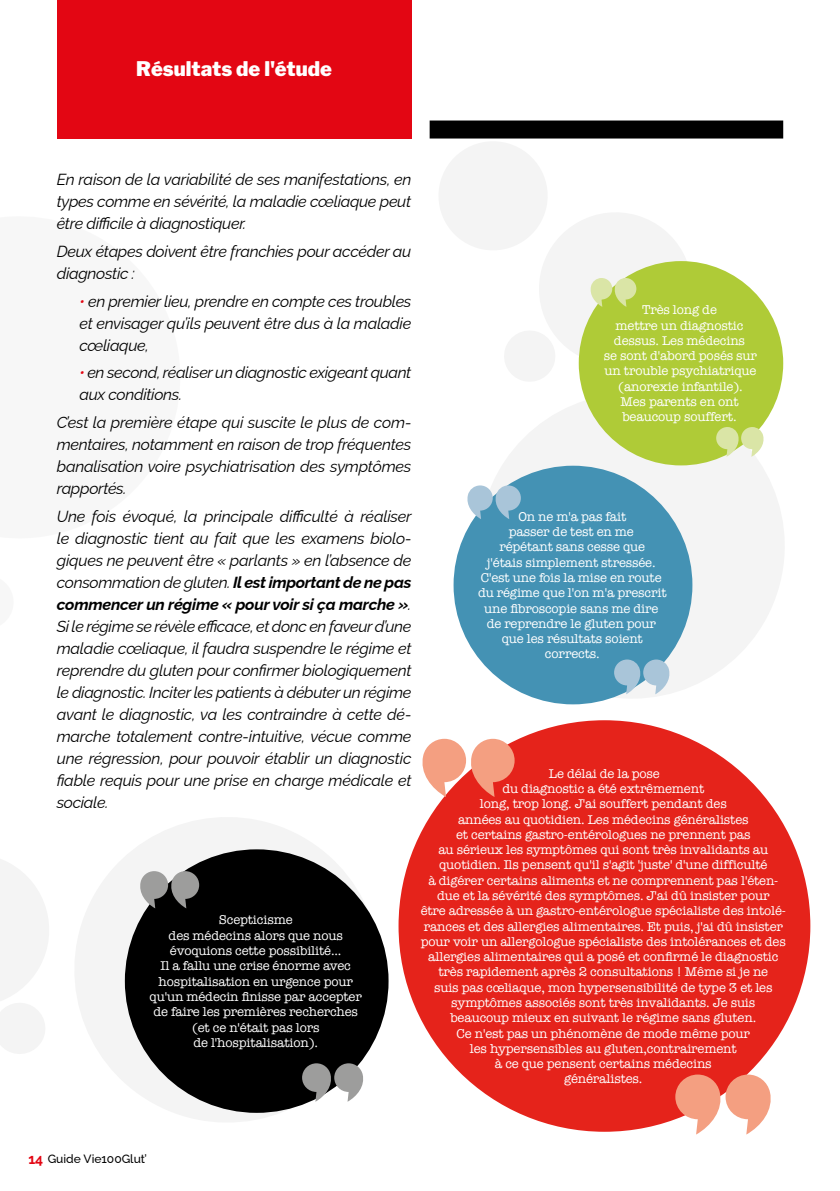
<style>
.page{position:relative;width:840px;height:1191px;background:#fff}
.page>*{position:absolute;margin:0;border:0;box-sizing:border-box;transform-origin:0 0}
.t1{font:900 20px "Libre Franklin";color:#fff}
.t2{font:italic 16px/22px "Raleway";letter-spacing:-.02em;color:#000;text-align:justify}
.t3{font:13.2px/15.2px "American Typewriter";letter-spacing:-.01em;color:#fff;text-align:center}
.t4{font:500 12px "Raleway";color:#000}
.s1{color:#e30613}
.s2{font-weight:700}
.s3{font-weight:700;font-size:14px;color:#e30613}
</style>
<div class="page">
<svg style="left:469px;top:375px;width:315px;height:330px;fill:#f4f4f4"></svg>
<svg style="left:75px;top:817px;width:314px;height:305px"></svg>
<svg style="left:0;top:859px;width:49px;height:195px"></svg>
<div style="left:578px;top:261px;width:204px;height:204px;background:#afcb37;border-radius:50%"></div>
<svg style="left:432px;top:138px;width:268px;height:247px"></svg>
<svg style="left:716px;top:427px;width:48px;height:30px"></svg>
<div style="left:57px;top:0;width:354px;height:138px;background:#e30613"></div>
<div style="left:429px;top:120px;width:353px;height:18px;background:#000"></div>
<div style="left:453px;top:466px;width:239px;height:238px;background:#4492b4;border-radius:50%"></div>
<svg style="left:467px;top:485px;width:53px;height:34px"></svg>
<svg style="left:614px;top:659px;width:57px;height:35px"></svg>
<div style="left:125px;top:849px;width:263px;height:263px;background:#000;border-radius:50%"></div>
<svg style="left:138px;top:871px;width:61px;height:37px"></svg>
<svg style="left:302px;top:1063px;width:63px;height:38px"></svg>
<div style="left:398px;top:720px;width:411px;height:411px;background:#e5231b;border-radius:50%"></div>
<svg style="left:422px;top:739px;width:92px;height:58px"></svg>
<svg style="left:675px;top:1074px;width:96px;height:60px"></svg>
<h1 class="t1" style="left:136px;top:57px;width:197px">Résultats de l'étude</h1>
<p class="t2" style="left:57px;top:167px;width:356px">En raison de la variabilité de ses manifestations, en types comme en sévérité, la maladie cœliaque peut être difficile à diagnostiquer.</p>
<p class="t2" style="left:57px;top:238px;width:356px">Deux étapes doivent être franchies pour accéder au diagnostic :</p>
<p class="t2" style="left:79px;top:288px;width:333px"><span class="s1">•</span> en premier lieu, prendre en compte ces troubles et envisager qu’ils peuvent être dus à la maladie cœliaque,</p>
<p class="t2" style="left:79px;top:360px;width:333px"><span class="s1">•</span> en second, réaliser un diagnostic exigeant quant aux conditions.</p>
<p class="t2" style="left:57px;top:409px;width:356px">C’est la première étape qui suscite le plus de com&shy;mentaires, notamment en raison de trop fréquentes banalisation voire psychiatrisation des symptômes rapportés.</p>
<p class="t2" style="left:57px;top:503px;width:356px">Une fois évoqué, la principale difficulté à réaliser le diagnostic tient au fait que les examens biolo&shy;giques ne peuvent être « parlants » en l’absence de consommation de gluten. <span class="s2">Il est important de ne pas commencer un régime « pour voir si ça marche »</span>.<br>Si le régime se révèle efficace, et donc en faveur d’une maladie cœliaque, il faudra suspendre le régime et reprendre du gluten pour confirmer biologiquement le diagnostic. Inciter les patients à débuter un régime avant le diagnostic, va les contraindre à cette dé&shy;marche totalement contre-intuitive, vécue comme une régression, pour pouvoir établir un diagnostic fiable requis pour une prise en charge médicale et sociale.</p>
<p class="t3" style="left:149px;top:912px;width:213px">Scepticisme<br>des médecins alors que nous évoquions cette possibilité...<br>Il a fallu une crise énorme avec hospitalisation en urgence pour qu'un médecin finisse par accepter de faire les premières recherches (et ce n'était pas lors<br>de l'hospitalisation).</p>
<p class="t3" style="left:603px;top:302px;width:154px">Très long de<br>mettre un diagnostic dessus. Les médecins<br>se sont d'abord posés sur un trouble psychiatrique (anorexie infantile).<br>Mes parents en ont beaucoup souffert.</p>
<p class="t3" style="left:477px;top:508px;width:190px">On ne m'a pas fait<br>passer de test en me<br>répétant sans cesse que<br>j'étais simplement stressée.<br>C'est une fois la mise en route du régime que l'on m'a prescrit une fibroscopie sans me dire de reprendre le gluten pour que les résultats soient corrects.</p>
<p class="t3" style="left:420px;top:765px;width:366px">Le délai de la pose<br>du diagnostic a été extrêmement<br>long, trop long. J'ai souffert pendant des<br>années au quotidien. Les médecins généralistes<br>et certains gastro-entérologues ne prennent pas<br>au sérieux les symptômes qui sont très invalidants au quotidien. Ils pensent qu'il s'agit 'juste' d'une difficulté<br>à digérer certains aliments et ne comprennent pas l'éten&shy;due et la sévérité des symptômes. J'ai dû insister pour<br>être adressée à un gastro-entérologue spécialiste des intolé&shy;rances et des allergies alimentaires. Et puis, j'ai dû insister pour voir un allergologue spécialiste des intolérances et des allergies alimentaires qui a posé et confirmé le diagnostic très rapidement après 2 consultations ! Même si je ne<br>suis pas cœliaque, mon hypersensibilité de type 3 et les symptômes associés sont très invalidants. Je suis beaucoup mieux en suivant le régime sans gluten.<br>Ce n'est pas un phénomène de mode même pour<br>les hypersensibles au gluten,contrairement<br>à ce que pensent certains médecins<br>généralistes.</p>
<p class="t4" style="left:28px;top:1148px;width:120px"><span class="s3">14</span> Guide Vie100Glut’</p>
</div>
